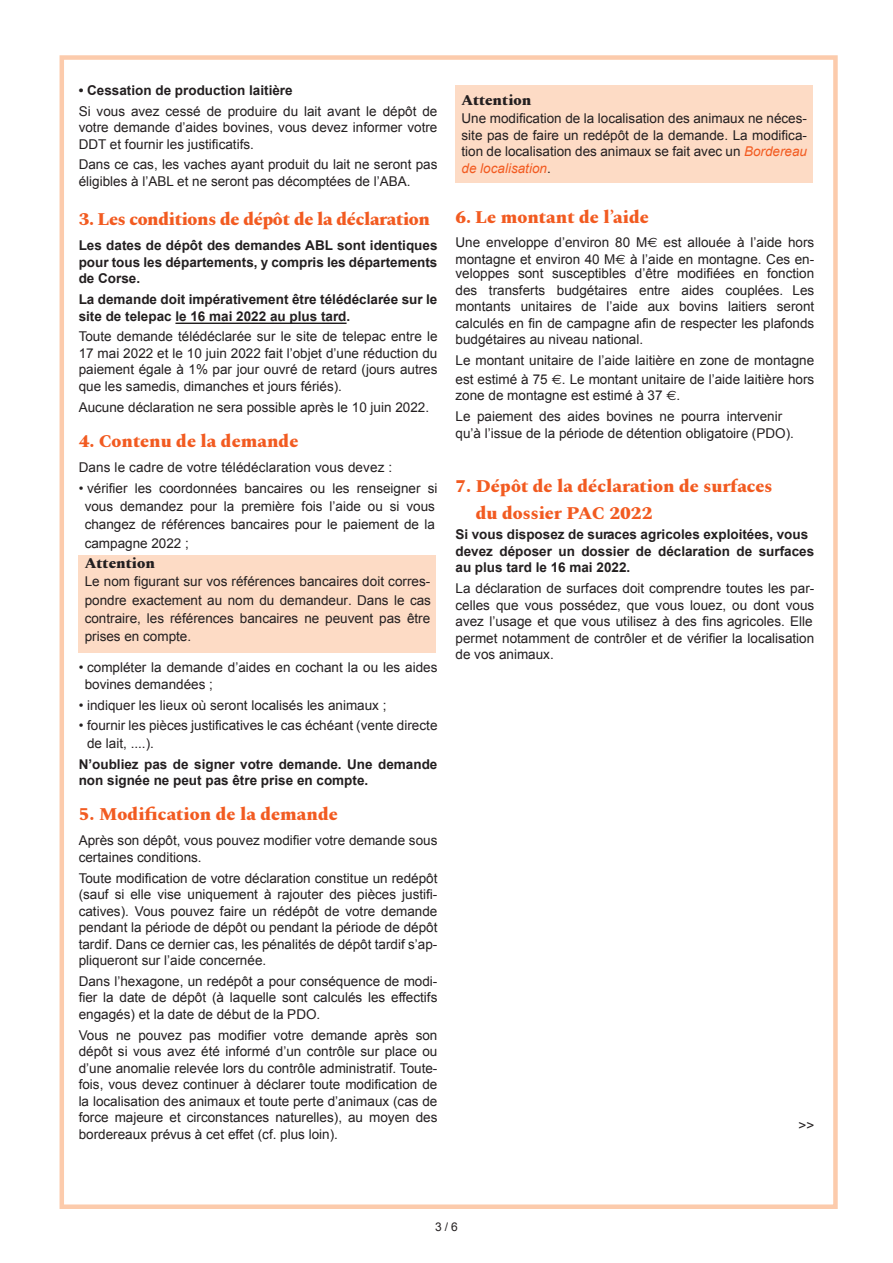
<style>
.page{position:relative;width:893px;height:1263px;background:#fff}
.page>*{position:absolute;margin:0;border:0;box-sizing:border-box;transform-origin:0 0}
.t1{font:800 18px/27px "Spectral";color:#f25b21}
.t2{font:800 18px "Spectral";letter-spacing:-.02em;color:#f25b21}
.t3{font:800 15px "Spectral";color:#231f20}
.t4{font:13.5px/16.5px "Arial";color:#231f20}
.t5{font:700 13.5px/16.5px "Arial";color:#231f20}
.t6{font:12px "Arial";color:#231f20}
.s1{font-style:inherit}
.s2{font-style:italic;color:#f25b21}
.s3{font-family:"Euro Sans"}
</style>
<div class="page">
<div style="left:60px;top:55px;width:778px;height:1154px;border:4px solid #fccbac"></div>
<hr style="left:175px;top:323px;width:172px;height:1px;background:#231f20">
<div style="left:79px;top:555px;width:357px;height:98px;background:#fddbc5"></div>
<div style="left:455px;top:85px;width:358px;height:98px;background:#fddbc5"></div>
<p class="t5" style="left:79px;top:82px;width:216px">• Cessation de production laitière</p>
<p class="t4" style="left:79px;top:103px;width:360px;text-align:justify">Si vous avez cessé de produire du lait avant le dépôt de votre demande d’aides bovines, vous devez informer votre DDT et fournir les justificatifs.</p>
<p class="t4" style="left:79px;top:157px;width:360px">Dans ce cas, les vaches ayant produit du lait ne seront pas éligibles à l’ABL et ne seront pas décomptées de l’ABA.</p>
<h1 class="t2" style="left:79px;top:206px;width:353px">3. Les conditions de dépôt de la déclaration</h1>
<p class="t5" style="left:79px;top:238px;width:360px;text-align:justify">Les dates de dépôt des demandes ABL sont identiques pour tous les départements, y compris les départements de Corse.</p>
<p class="t5" style="left:79px;top:292px;width:360px">La demande doit impérativement être télédéclarée sur le site de telepac le 1<span class="s1">6</span> mai 202<span class="s1">2</span> au plus tard.</p>
<p class="t4" style="left:79px;top:329px;width:360px;text-align:justify">Toute demande télédéclarée sur le site de telepac entre le 1<span class="s1">7</span> mai 202<span class="s1">2</span> et le 1<span class="s1">0</span> juin 202<span class="s1">2</span> fait l’objet d’une réduction du paiement égale à 1% par jour ouvré de retard (jours autres que les samedis, dimanches et jours fériés).</p>
<p class="t4" style="left:79px;top:399px;width:352px">Aucune déclaration ne sera possible après le 1<span class="s1">0</span> juin 202<span class="s1">2</span>.</p>
<h1 class="t1" style="left:79px;top:426px;width:221px">4. Contenu de la demande</h1>
<p class="t4" style="left:79px;top:459px;width:315px">Dans le cadre de votre télédéclaration vous devez :</p>
<p class="t4" style="left:85px;top:479px;width:354px;line-height:18.3px;text-indent:-6px">• vérifier les coordonnées bancaires ou les renseigner si vous demandez pour la première fois l’aide ou si vous changez de références bancaires pour le paiement de la campagne 202<span class="s1">2</span> ;</p>
<p class="t3" style="left:85px;top:552px;width:72px">Attention</p>
<p class="t4" style="left:85px;top:573px;width:348px;line-height:18.3px;text-align:justify">Le nom figurant sur vos références bancaires doit corres&shy;pondre exactement au nom du demandeur. Dans le cas contraire, les références bancaires ne peuvent pas être prises en compte.</p>
<p class="t4" style="left:85px;top:659px;width:354px;text-indent:-6px">• compléter la demande d’aides en cochant la ou les aides bovines demandées ;</p>
<p class="t4" style="left:79px;top:697px;width:309px">• indiquer les lieux où seront localisés les animaux ;</p>
<p class="t4" style="left:87px;top:717px;width:352px;line-height:17.7px;text-indent:-8px">• fournir les pièces justificatives le cas échéant (vente directe de lait, ....).</p>
<p class="t5" style="left:79px;top:756px;width:360px">N’oubliez pas de signer votre demande. Une demande non signée ne peut pas être prise en compte.</p>
<h1 class="t1" style="left:79px;top:799px;width:261px">5. Modification de la demande</h1>
<p class="t4" style="left:79px;top:832px;width:360px">Après son dépôt, vous pouvez modifier votre demande sous certaines conditions.</p>
<p class="t4" style="left:79px;top:870px;width:360px;text-align:justify">Toute modification de votre déclaration constitue un redépôt (sauf si elle vise uniquement à rajouter des pièces justifi&shy;catives). Vous pouvez faire un rédépôt de votre demande pendant la période de dépôt ou pendant la période de dépôt tardif. Dans ce dernier cas, les pénalités de dépôt tardif s’ap&shy;pliqueront sur l’aide concernée.</p>
<p class="t4" style="left:79px;top:973px;width:360px;text-align:justify">Dans l’hexagone, un redépôt a pour conséquence de modi&shy;fier la date de dépôt (à laquelle sont calculés les effectifs engagés) et la date de début de la PDO.</p>
<p class="t4" style="left:79px;top:1027px;width:360px;text-align:justify">Vous ne pouvez pas modifier votre demande après son dépôt si vous avez été informé d’un contrôle sur place ou d’une anomalie relevée lors du contrôle administratif. Toute&shy;fois, vous devez continuer à déclarer toute modification de la localisation des animaux et toute perte d’animaux (cas de force majeure et circonstances naturelles), au moyen des bordereaux prévus à cet effet (cf. plus loin).</p>
<p class="t3" style="left:461px;top:89px;width:71px">Attention</p>
<p class="t4" style="left:461px;top:110px;width:347px;text-align:justify">Une modification de la localisation des animaux ne néces&shy;site pas de faire un redépôt de la demande. La modifica&shy;tion de localisation des animaux se fait avec un <span class="s2">Bordereau de localisation</span>.</p>
<h1 class="t1" style="left:455px;top:202px;width:195px">6. Le montant de l’aide</h1>
<p class="t4" style="left:455px;top:234px;width:360px">Une enveloppe d’environ 80 M<span class="s3">E</span> est allouée à l’aide hors montagne et environ 40 M<span class="s3">E</span> à l’aide en montagne. Ces en-</p>
<p class="t4" style="left:455px;top:265px;width:360px;text-align:justify">veloppes sont susceptibles d’être modifiées en fonction des transferts budgétaires entre aides couplées. Les montants unitaires de l’aide aux bovins laitiers seront calculés en fin de campagne afin de respecter les plafonds budgétaires au niveau national.</p>
<p class="t4" style="left:455px;top:351px;width:360px;line-height:18.8px">Le montant unitaire de l’aide laitière en zone de montagne est estimé à 75 <span class="s3">E</span>. Le montant unitaire de l’aide laitière hors</p>
<p class="t4" style="left:455px;top:385px;width:328px;line-height:21px">zone de montagne est estimé à 37 <span class="s3">E</span>.<br>Le paiement des aides bovines ne pourra intervenir</p>
<p class="t4" style="left:455px;top:425px;width:340px">qu’à l’issue de la période de détention obligatoire (PDO).</p>
<h1 class="t1" style="left:476px;top:471px;width:298px;text-indent:-20px">7. Dépôt de la déclaration de surfaces du dossier PAC 2022</h1>
<p class="t5" style="left:455px;top:527px;width:360px">Si vous disposez de suraces agricoles exploitées, vous devez déposer un dossier de déclaration de surfaces au plus tard le 1<span class="s1">6</span> mai 202<span class="s1">2</span>.</p>
<p class="t4" style="left:455px;top:580px;width:360px">La déclaration de surfaces doit comprendre toutes les par&shy;celles que vous possédez, que vous louez, ou dont vous avez l’usage et que vous utilisez à des fins agricoles. Elle permet notamment de contrôler et de vérifier la localisation de vos animaux.</p>
<p class="t4" style="left:798px;top:1117px;width:17px">&gt;&gt;</p>
<p class="t6" style="left:435px;top:1219px;width:24px">3 / 6</p>
</div>
